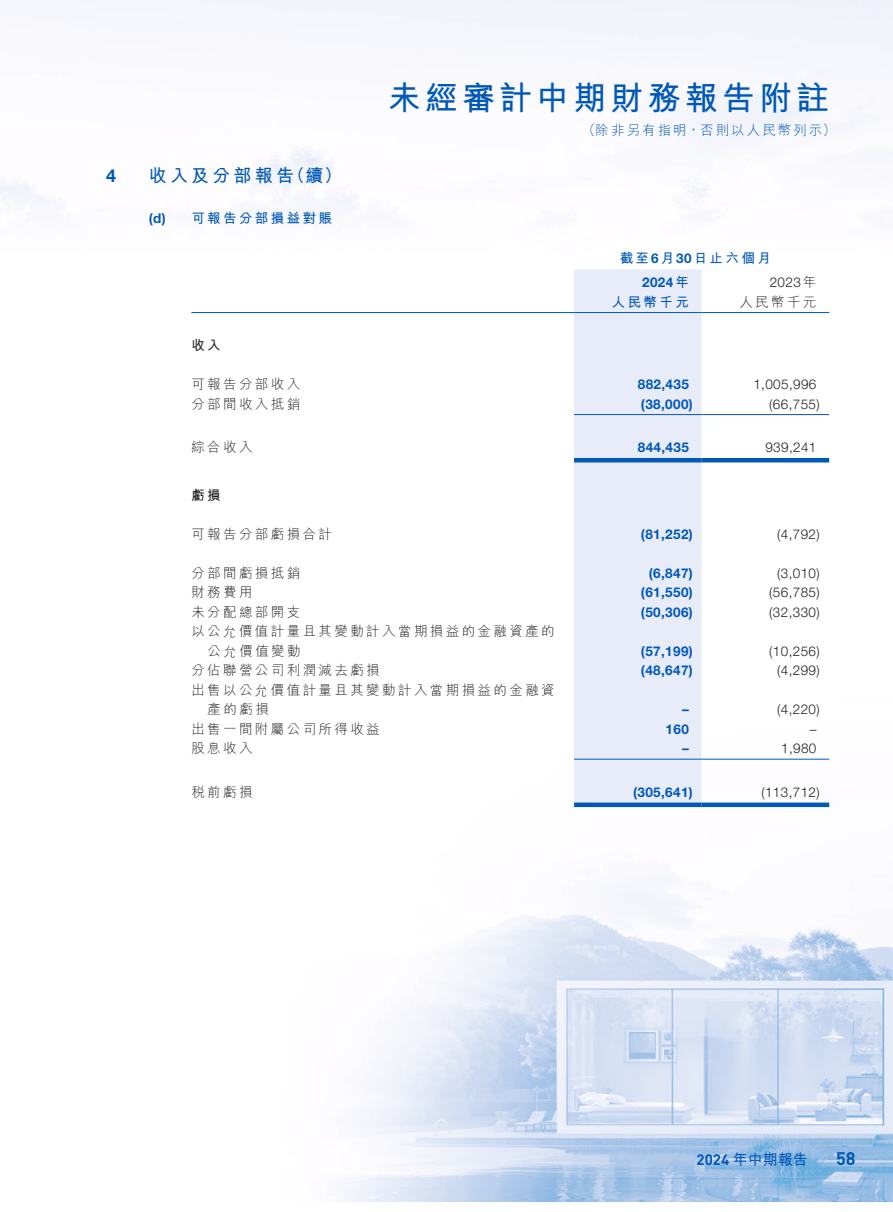
<style>
.page{position:relative;width:893px;height:1212px;background:#fff}
.page>*{position:absolute;margin:0;border:0;box-sizing:border-box;transform-origin:0 0}
.t1{font:700 33px "M Hei HK";letter-spacing:.125em;color:#0058b8}
._01_Heading_1{font:700 18px "M Hei HK";letter-spacing:.18em;color:#0058b8}
.t2{font:700 18px "DIN";color:#0058b8}
._01_Heading_1-2{font:700 18px "Helvetica Neue LT Std";color:#0058b8}
.t3{font:700 15px "M Hei HK";color:#0058b8}
._50_Table_Body{font:300 13.5px "M Hei HK";letter-spacing:.18em;color:#231f20}
._50_Table_Body-2{font:300 13.5px "Helvetica Neue LT Std";letter-spacing:.03em;color:#231f20}
._50_Table_Body-3{font:700 13.5px "Helvetica Neue LT Std";letter-spacing:.03em;color:#0058b8}
.t4{font:300 13.5px "M Hei HK";letter-spacing:.15em;color:#0058b8}
._50_Table_Body-4{font:700 13.5px "M Hei HK";letter-spacing:.18em;color:#0058b8}
._02_Heading_2{font:700 13.5px "M Hei HK";letter-spacing:.18em;color:#0058b8}
._50_Table_Body-5{font:700 13.5px "M Hei HK";color:#231f20}
._02_Heading_2-2{font:700 13.5px "Helvetica Neue LT Std";color:#0058b8}
.s1{font-family:"Helvetica Neue LT Std"}
.s2{font-family:"M Hei HK"}
.s3{font-family:"DIN"}
</style>
<div class="page">
<img style="left:0;top:0;width:893px;height:1201px">
<div style="left:574px;top:269px;width:128px;height:533px;background:#e8ecf8"></div>
<hr style="left:191px;top:312px;width:383px;height:1px;background:#0058b8">
<hr style="left:574px;top:312px;width:128px;height:1px;background:#0058b8">
<hr style="left:702px;top:312px;width:127px;height:1px;background:#0058b8">
<hr style="left:574px;top:414px;width:128px;height:1px;background:#0058b8">
<hr style="left:702px;top:414px;width:127px;height:1px;background:#0058b8">
<hr style="left:574px;top:458px;width:128px;height:4px;background:#0058b8">
<hr style="left:702px;top:458px;width:127px;height:4px;background:#0058b8">
<hr style="left:574px;top:759px;width:128px;height:1px;background:#0058b8">
<hr style="left:702px;top:759px;width:127px;height:1px;background:#0058b8">
<div style="left:574px;top:802px;width:128px;height:5px;background:#0058b8"></div>
<div style="left:702px;top:802px;width:127px;height:5px;background:#0058b8"></div>
<p class="_01_Heading_1-2" style="left:106px;top:164px;width:12px">4</p>
<h1 class="t1" style="left:388px;top:73px;width:443px">未經審計中期財務報告附註</h1>
<p class="t4" style="left:582px;top:123px;width:255px">（除非另有指明，否則以人民幣列示(</p>
<p class="_01_Heading_1" style="left:149px;top:162px;width:147px">收入及分部報告</p>
<p class="_01_Heading_1" style="left:287px;top:162px;width:57px">（續(</p>
<p class="_02_Heading_2-2" style="left:149px;top:209px;width:18px">d( )</p>
<p class="_02_Heading_2" style="left:191px;top:208px;width:142px">可報告分部損益對賬</p>
<p class="_50_Table_Body-4" style="left:620px;top:249px;width:153px">截至<span class="s1">6</span>月<span class="s1">30</span>日止六個月</p>
<p class="_50_Table_Body-3" style="left:642px;top:274px;width:48px">2024<span class="s2">年</span></p>
<p class="_50_Table_Body-2" style="left:770px;top:274px;width:48px">2023 <span class="s2">年</span></p>
<p class="_50_Table_Body-4" style="left:612px;top:292px;width:79px">人民幣千元</p>
<p class="_50_Table_Body" style="left:739px;top:295px;width:79px">人民幣千元</p>
<p class="_50_Table_Body-5" style="left:191px;top:335px;width:31px">收入</p>
<p class="_50_Table_Body" style="left:191px;top:377px;width:110px">可報告分部收入</p>
<p class="_50_Table_Body-3" style="left:638px;top:376px;width:53px">882,435</p>
<p class="_50_Table_Body-2" style="left:753px;top:376px;width:65px">1,005,996</p>
<p class="_50_Table_Body" style="left:191px;top:397px;width:110px">分部間收入抵銷</p>
<p class="_50_Table_Body-3" style="left:641px;top:396px;width:53px">)38,000(</p>
<p class="_50_Table_Body-2" style="left:769px;top:396px;width:52px">)66,755(</p>
<p class="_50_Table_Body" style="left:191px;top:440px;width:63px">綜合收入</p>
<p class="_50_Table_Body-5" style="left:191px;top:485px;width:31px">虧損</p>
<p class="_50_Table_Body-3" style="left:638px;top:439px;width:53px">844,435</p>
<p class="_50_Table_Body-2" style="left:765px;top:439px;width:53px">939,241</p>
<p class="_50_Table_Body" style="left:191px;top:527px;width:142px">可報告分部虧損合計</p>
<p class="_50_Table_Body-3" style="left:641px;top:526px;width:53px">)81,252(</p>
<p class="_50_Table_Body-2" style="left:777px;top:526px;width:44px">)4,792(</p>
<p class="_50_Table_Body" style="left:191px;top:566px;width:110px">分部間虧損抵銷</p>
<p class="_50_Table_Body-3" style="left:649px;top:565px;width:46px">)6,847(</p>
<p class="_50_Table_Body-2" style="left:777px;top:565px;width:44px">)3,010(</p>
<p class="_50_Table_Body" style="left:191px;top:585px;width:63px">財務費用</p>
<p class="_50_Table_Body-3" style="left:641px;top:584px;width:53px">)61,550(</p>
<p class="_50_Table_Body-2" style="left:769px;top:584px;width:52px">)56,785(</p>
<p class="_50_Table_Body" style="left:191px;top:605px;width:110px">未分配總部開支</p>
<p class="_50_Table_Body" style="left:191px;top:624px;width:365px">以公允價值計量且其變動計入當期損益的金融資產的</p>
<p class="_50_Table_Body-3" style="left:641px;top:604px;width:53px">)50,306(</p>
<p class="_50_Table_Body-2" style="left:769px;top:604px;width:52px">)32,330(</p>
<p class="_50_Table_Body" style="left:208px;top:644px;width:95px">公允價值變動</p>
<p class="_50_Table_Body-3" style="left:641px;top:643px;width:53px">)57,199(</p>
<p class="_50_Table_Body-2" style="left:769px;top:643px;width:52px">)10,256(</p>
<p class="_50_Table_Body" style="left:191px;top:663px;width:190px">分佔聯營公司利潤減去虧損</p>
<p class="_50_Table_Body" style="left:191px;top:683px;width:365px">出售以公允價值計量且其變動計入當期損益的金融資</p>
<p class="_50_Table_Body-3" style="left:641px;top:662px;width:53px">)48,647(</p>
<p class="_50_Table_Body-2" style="left:777px;top:662px;width:44px">)4,299(</p>
<p class="_50_Table_Body" style="left:208px;top:702px;width:63px">產的虧損</p>
<p class="_50_Table_Body-3" style="left:682px;top:701px;width:8px">–</p>
<p class="_50_Table_Body-2" style="left:777px;top:701px;width:44px">)4,220(</p>
<p class="_50_Table_Body" style="left:191px;top:722px;width:190px">出售一間附屬公司所得收益</p>
<p class="_50_Table_Body-3" style="left:666px;top:721px;width:25px">160</p>
<p class="_50_Table_Body-2" style="left:810px;top:721px;width:8px">–</p>
<p class="_50_Table_Body" style="left:191px;top:741px;width:63px">股息收入</p>
<p class="_50_Table_Body-3" style="left:682px;top:740px;width:8px">–</p>
<p class="_50_Table_Body-2" style="left:781px;top:740px;width:37px">1,980</p>
<p class="_50_Table_Body" style="left:191px;top:785px;width:63px">稅前虧損</p>
<p class="_50_Table_Body-3" style="left:633px;top:784px;width:61px">)305,641(</p>
<p class="_50_Table_Body-2" style="left:761px;top:784px;width:60px">)113,712(</p>
<p class="t3" style="left:697px;top:1148px;width:113px"><span class="s3">2024</span> 年中期報告</p>
<h2 class="t2" style="left:836px;top:1146px;width:21px">58</h2>
</div>
